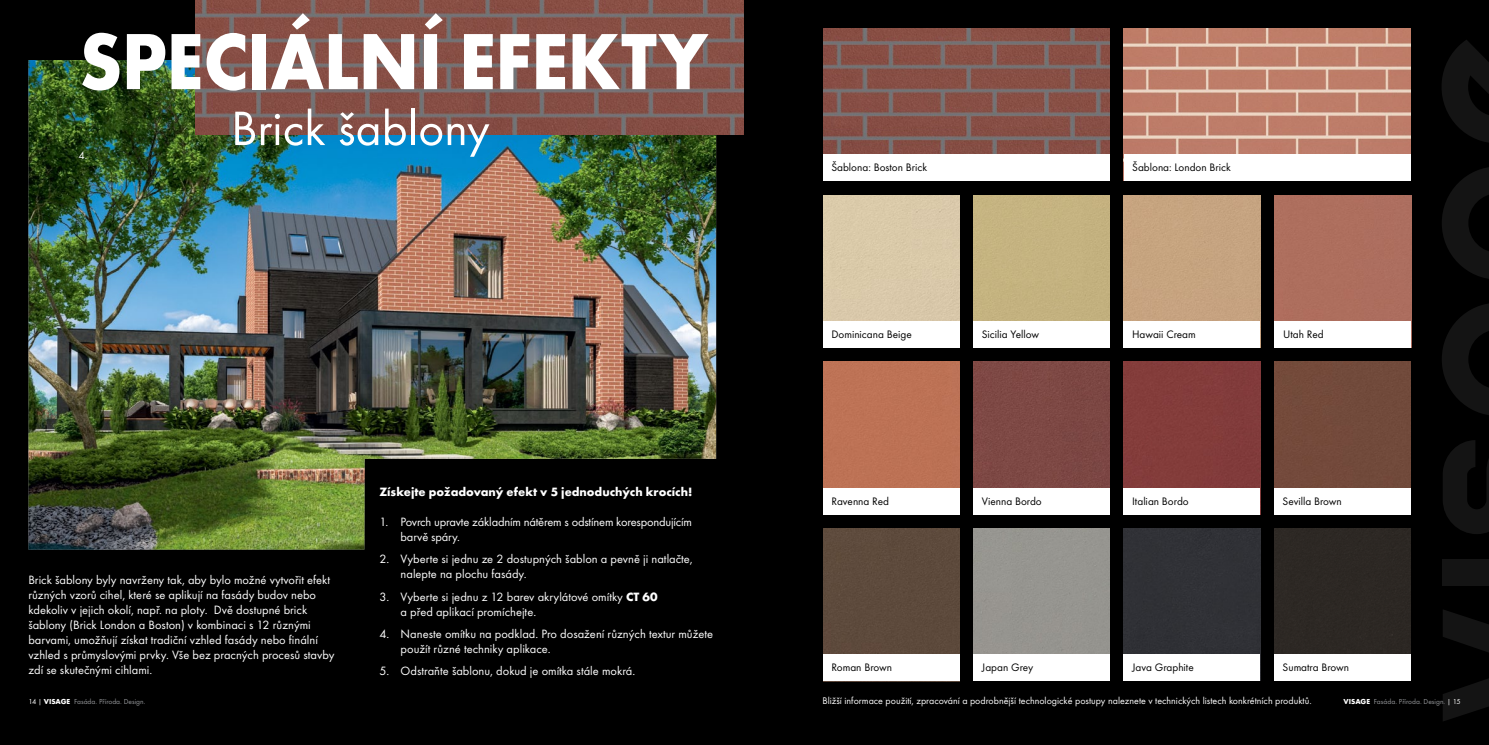
<style>
.page{position:relative;width:1489px;height:745px;background:#fff}
.page>*{position:absolute;margin:0;border:0;box-sizing:border-box;transform-origin:0 0}
.t1{font:700 82.5px "Futura TOT";letter-spacing:-.01em;color:#fff;scale:.92 1}
.t2{font:50px "Futura TOT";color:#fff}
.t3{font:12.5px/15px "Futura TOT";color:#fff}
.t4{font:700 12.5px "Futura TOT";color:#fff}
.t5{font:11.25px "Futura TOT";color:#000}
.t6{font:11.25px "Futura TOT";color:#fff}
.t7{font:10px "Futura TOT";color:#fff}
.t8{font:7.5px "Futura TOT";color:#939598}
.s1{font-weight:700}
.s2{color:#fff}
.s3{font-weight:700;color:#fff}
</style>
<div class="page">
<div style="left:0;top:0;width:744px;height:744px;background:#000"></div>
<img style="left:28px;top:60px;width:688px;height:489px">
<img style="left:472px;top:0;width:272px;height:135px">
<img style="left:196px;top:0;width:276px;height:135px">
<div style="left:744px;top:0;width:744px;height:744px;background:#000"></div>
<div style="left:1274px;top:195px;width:136px;height:126px;background:#ad6e5e"></div>
<div style="left:1274px;top:361px;width:136px;height:126px;background:#724a3b"></div>
<div style="left:1274px;top:528px;width:136px;height:126px;background:#2d2824"></div>
<img style="left:1123px;top:28px;width:287px;height:126px">
<div style="left:1123px;top:195px;width:136px;height:125px;background:#c6a480"></div>
<div style="left:1123px;top:361px;width:136px;height:126px;background:#833c3b"></div>
<div style="left:1123px;top:528px;width:136px;height:126px;background:#303136"></div>
<div style="left:973px;top:195px;width:136px;height:125px;background:#c4b380"></div>
<div style="left:973px;top:361px;width:136px;height:126px;background:#7d4844"></div>
<div style="left:973px;top:528px;width:136px;height:126px;background:#969590"></div>
<img style="left:823px;top:28px;width:286px;height:126px">
<div style="left:823px;top:195px;width:136px;height:125px;background:#dac9a9"></div>
<div style="left:823px;top:361px;width:136px;height:126px;background:#bd7255"></div>
<div style="left:823px;top:528px;width:136px;height:126px;background:#5d4a3c"></div>
<div style="left:823px;top:154px;width:286px;height:27px;background:#fff"></div>
<div style="left:1274px;top:321px;width:136px;height:27px;background:#fff"></div>
<div style="left:1274px;top:487px;width:136px;height:27px;background:#fff"></div>
<div style="left:1274px;top:654px;width:136px;height:26px;background:#fff"></div>
<div style="left:1123px;top:154px;width:287px;height:27px;background:#fff"></div>
<div style="left:823px;top:487px;width:136px;height:27px;background:#fff"></div>
<div style="left:823px;top:654px;width:136px;height:26px;background:#fff"></div>
<div style="left:973px;top:487px;width:136px;height:27px;background:#fff"></div>
<div style="left:973px;top:654px;width:136px;height:26px;background:#fff"></div>
<div style="left:823px;top:320px;width:136px;height:27px;background:#fff"></div>
<div style="left:973px;top:320px;width:136px;height:27px;background:#fff"></div>
<div style="left:1123px;top:320px;width:136px;height:27px;background:#fff"></div>
<div style="left:1123px;top:487px;width:136px;height:27px;background:#fff"></div>
<div style="left:1123px;top:654px;width:136px;height:26px;background:#fff"></div>
<svg style="left:1442px;top:167px;width:46px;height:112px"></svg>
<svg style="left:1442px;top:40px;width:46px;height:102px"></svg>
<svg style="left:1443px;top:610px;width:45px;height:111px"></svg>
<div style="left:1442px;top:559px;width:46px;height:26px;background:#141414"></div>
<svg style="left:1443px;top:440px;width:45px;height:93px"></svg>
<svg style="left:1442px;top:304px;width:46px;height:111px"></svg>
<h1 class="t1" style="left:79px;top:10px;width:685px">SPECIÁLNÍ EFEKTY</h1>
<h2 class="t2" style="left:231px;top:98px;width:260px">Brick šablony</h2>
<p class="t6" style="left:78px;top:148px;width:10px">4.</p>
<p class="t3" style="left:28px;top:572px;width:307px">Brick šablony byly navrženy tak, aby bylo možné vytvořit efekt různých vzorů cihel, které se aplikují na fasády budov nebo kdekoliv v jejich okolí, např. na ploty. Dvě dostupné brick šablony (Brick London a Boston) v kombinaci s 12 různými barvami, umožňují získat tradiční vzhled fasády nebo finální vzhled s průmyslovými prvky. Vše bez pracných procesů stavby zdí se skutečnými cihlami.</p>
<p class="t4" style="left:379px;top:484px;width:314px">Získejte požadovaný efekt v 5 jednoduchých krocích!</p>
<p class="t3" style="left:400px;top:514px;width:293px;text-indent:-21px">1. Povrch upravte základním nátěrem s odstínem korespondujícím barvě spáry.</p>
<p class="t3" style="left:400px;top:551px;width:294px;text-indent:-21px">2. Vyberte si jednu ze 2 dostupných šablon a pevně ji natlačte, nalepte na plochu fasády.</p>
<p class="t3" style="left:400px;top:588px;width:258px;text-indent:-21px">3. Vyberte si jednu z 12 barev akrylátové omítky <span class="s1">CT 60 </span>a před aplikací promíchejte.</p>
<p class="t3" style="left:400px;top:625px;width:314px;text-indent:-21px">4. Naneste omítku na podklad. Pro dosažení různých textur můžete použít různé techniky aplikace.</p>
<p class="t3" style="left:379px;top:662px;width:257px">5. Odstraňte šablonu, dokud je omítka stále mokrá.</p>
<p class="t5" style="left:831px;top:160px;width:97px">Šablona: Boston Brick</p>
<p class="t5" style="left:1132px;top:160px;width:100px">Šablona: London Brick</p>
<p class="t5" style="left:831px;top:327px;width:82px">Dominicana Beige</p>
<p class="t5" style="left:981px;top:327px;width:59px">Sicilia Yellow</p>
<p class="t5" style="left:1132px;top:327px;width:65px">Hawaii Cream</p>
<p class="t5" style="left:1283px;top:327px;width:42px">Utah Red</p>
<p class="t5" style="left:831px;top:494px;width:59px">Ravenna Red</p>
<p class="t5" style="left:981px;top:494px;width:61px">Vienna Bordo</p>
<p class="t5" style="left:1132px;top:494px;width:58px">Italian Bordo</p>
<p class="t5" style="left:1282px;top:494px;width:61px">Sevilla Brown</p>
<p class="t5" style="left:831px;top:660px;width:62px">Roman Brown</p>
<p class="t5" style="left:981px;top:660px;width:53px">Japan Grey</p>
<p class="t5" style="left:1132px;top:660px;width:63px">Java Graphite</p>
<p class="t5" style="left:1282px;top:660px;width:68px">Sumatra Brown</p>
<p class="t8" style="left:28px;top:696px;width:119px"><span class="s2">14 |</span> <span class="s3">VISAGE</span> Fasáda. Příroda. Design.</p>
<p class="t7" style="left:822px;top:694px;width:490px">Bližší informace použití, zpracování a podrobnější technologické postupy naleznete v technických listech konkrétních produktů.</p>
<p class="t8" style="left:1343px;top:697px;width:119px"><span class="s3">VISAGE</span> Fasáda. Příroda. Design. <span class="s2">| 15</span></p>
</div>
